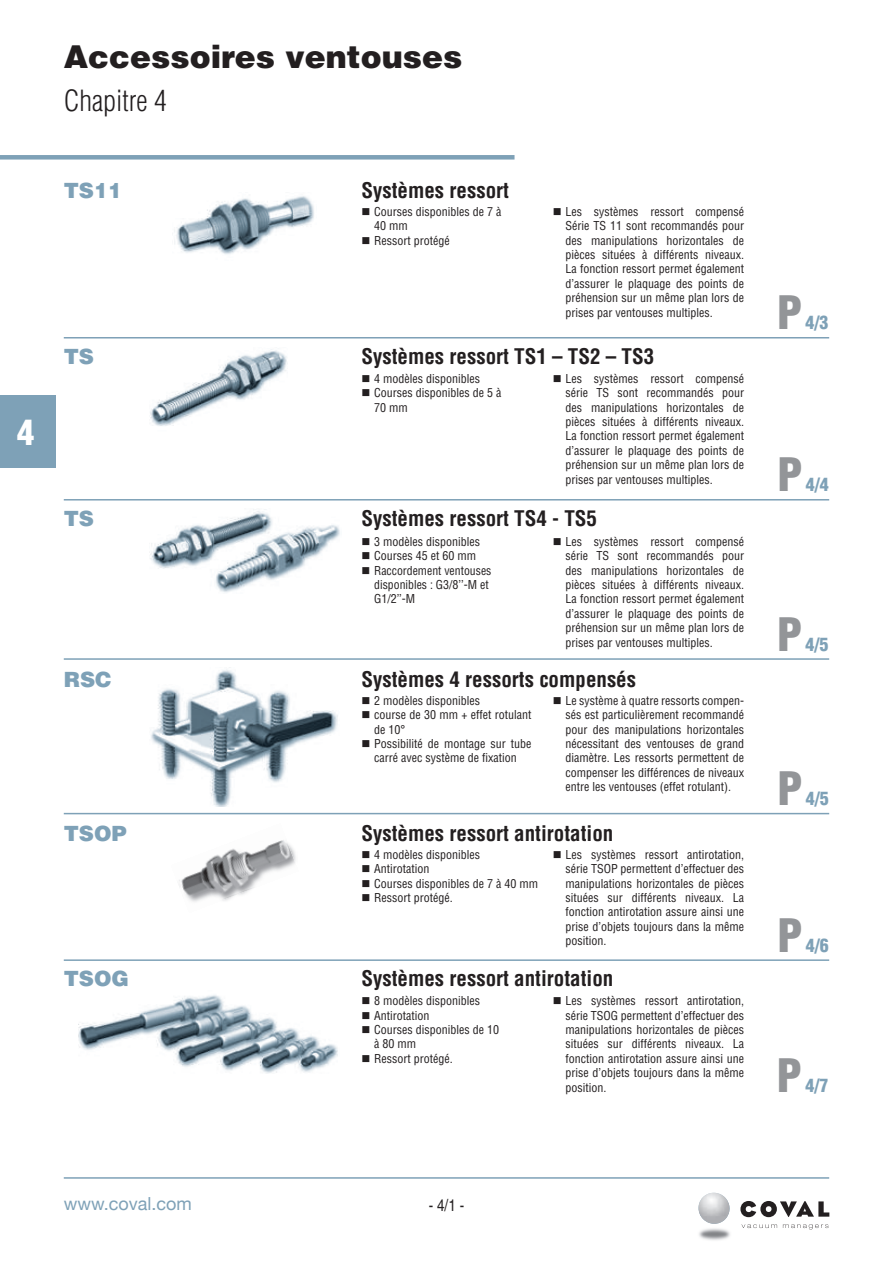
<style>
.page{position:relative;width:893px;height:1263px;background:#fff}
.page>*{position:absolute;margin:0;border:0;box-sizing:border-box;transform-origin:0 0}
.t1{font:900 condensed 45px "Helvetica";color:#939598}
.t2{font:900 condensed 34.5px "Helvetica";color:#fff}
.t3{font:900 31.5px "Helvetica";color:#231f20}
.t4{font:300 condensed 28.5px "Helvetica";color:#231f20}
.t5{font:700 condensed 21px "Helvetica";color:#231f20}
.t6{font:900 21px "Helvetica";color:#7ea1b7}
.t7{font:900 condensed 18px "Helvetica";color:#7ea1b7}
.t8{font:18px "Helvetica Neue";color:#7ea1b7}
.t9{font:condensed 16.5px "Helvetica";color:#231f20}
.t10{font:condensed 12px/14.4px "Helvetica";color:#231f20;text-align:justify}
</style>
<div class="page">
<div style="left:0;top:395px;width:55px;height:73px;background:#7ea1b7"></div>
<div style="left:0;top:155px;width:514px;height:5px;background:#7ea1b7"></div>
<hr style="left:64px;top:1177px;width:765px;height:2px;background:#7ea1b7">
<img style="left:699px;top:1228px;width:31px;height:12px">
<svg style="left:741px;top:1224px;width:36px;height:4px"></svg>
<svg style="left:783px;top:1224px;width:45px;height:5px"></svg>
<svg style="left:740px;top:1201px;width:89px;height:16px"></svg>
<svg style="left:720px;top:1208px;width:9px;height:11px"></svg>
<img style="left:698px;top:1193px;width:22px;height:31px">
<img style="left:79px;top:995px;width:259px;height:79px">
<img style="left:174px;top:196px;width:140px;height:59px">
<hr style="left:64px;top:337px;width:765px;height:1px;background:#7ea1b7">
<hr style="left:64px;top:499px;width:765px;height:1px;background:#7ea1b7">
<hr style="left:64px;top:658px;width:765px;height:2px;background:#7ea1b7">
<hr style="left:64px;top:813px;width:765px;height:1px;background:#7ea1b7">
<img style="left:150px;top:349px;width:137px;height:77px">
<img style="left:150px;top:509px;width:190px;height:84px">
<img style="left:179px;top:840px;width:117px;height:62px">
<img style="left:151px;top:667px;width:187px;height:140px">
<hr style="left:64px;top:959px;width:765px;height:2px;background:#7ea1b7">
<h2 class="t2" style="left:17px;top:411px;width:19px">4</h2>
<h3 class="t3" style="left:64px;top:36px;width:400px">Accessoires ventouses</h3>
<h3 class="t4" style="left:64px;top:83px;width:104px">Chapitre 4</h3>
<h3 class="t6" style="left:64px;top:176px;width:60px">TS11</h3>
<h3 class="t5" style="left:361px;top:177px;width:149px">Systèmes ressort</h3>
<p class="t10" style="left:374px;top:204px;width:129px;text-indent:-13px">■ Courses disponibles de 7 à<br>40 mm</p>
<p class="t10" style="left:361px;top:233px;width:90px">■ Ressort protégé</p>
<p class="t10" style="left:566px;top:204px;width:180px;text-indent:-13px">■ Les systèmes ressort compensé Série TS 11 sont recommandés pour des manipulations horizontales de pièces situées à différents niveaux.<br>La fonction ressort permet également d’assurer le plaquage des points de préhension sur un même plan lors de prises par ventouses multiples.</p>
<h3 class="t6" style="left:64px;top:343px;width:32px">TS</h3>
<h3 class="t5" style="left:361px;top:344px;width:294px">Systèmes ressort TS1 – TS2 – TS3</h3>
<p class="t10" style="left:361px;top:371px;width:120px">■ 4 modèles disponibles</p>
<p class="t10" style="left:374px;top:385px;width:129px;text-indent:-13px">■ Courses disponibles de 5 à<br>70 mm</p>
<p class="t10" style="left:566px;top:371px;width:180px;text-indent:-13px">■ Les systèmes ressort compensé série TS sont recommandés pour des manipulations horizontales de pièces situées à différents niveaux.<br>La fonction ressort permet également d’assurer le plaquage des points de préhension sur un même plan lors de prises par ventouses multiples.</p>
<h3 class="t6" style="left:64px;top:504px;width:32px">TS</h3>
<h3 class="t5" style="left:361px;top:505px;width:237px">Systèmes ressort TS4 - TS5</h3>
<p class="t10" style="left:361px;top:534px;width:120px">■ 3 modèles disponibles</p>
<p class="t10" style="left:361px;top:549px;width:116px">■ Courses 45 et 60 mm</p>
<p class="t10" style="left:374px;top:563px;width:119px;text-align:left;text-indent:-13px">■ Raccordement ventouses disponibles : G3/8’’-M et<br>G1/2’’-M</p>
<p class="t10" style="left:566px;top:534px;width:180px;text-indent:-13px">■ Les systèmes ressort compensé série TS sont recommandés pour des manipulations horizontales de pièces situées à différents niveaux.<br>La fonction ressort permet également d’assurer le plaquage des points de préhension sur un même plan lors de prises par ventouses multiples.</p>
<h3 class="t6" style="left:64px;top:665px;width:49px">RSC</h3>
<h3 class="t5" style="left:361px;top:666px;width:276px">Systèmes 4 ressorts compensés</h3>
<p class="t10" style="left:361px;top:693px;width:120px">■ 2 modèles disponibles</p>
<p class="t10" style="left:374px;top:708px;width:159px;text-indent:-13px">■ course de 30 mm + effet rotulant de 10°</p>
<p class="t10" style="left:361px;top:736px;width:172px;text-align:center">■ Possibilité de montage sur tube carré avec système de fixation</p>
<p class="t10" style="left:566px;top:693px;width:180px;text-indent:-13px">■ Le système à quatre ressorts compen&shy;sés est particulièrement recommandé pour des manipulations horizontales nécessitant des ventouses de grand diamètre. Les ressorts permettent de compenser les différences de niveaux entre les ventouses (effet rotulant).</p>
<h3 class="t6" style="left:64px;top:819px;width:64px">TSOP</h3>
<h3 class="t5" style="left:361px;top:820px;width:253px">Systèmes ressort antirotation</h3>
<p class="t10" style="left:361px;top:847px;width:120px">■ 4 modèles disponibles</p>
<p class="t10" style="left:361px;top:862px;width:70px">■ Antirotation</p>
<p class="t10" style="left:361px;top:876px;width:178px">■ Courses disponibles de 7 à 40 mm</p>
<p class="t10" style="left:361px;top:890px;width:93px">■ Ressort protégé.</p>
<p class="t10" style="left:566px;top:847px;width:180px;text-indent:-13px">■ Les systèmes ressort antirotation, série TSOP permettent d’effectuer des manipulations horizontales de pièces situées sur différents niveaux. La fonction antirotation assure ainsi une prise d’objets toujours dans la même position.</p>
<h3 class="t6" style="left:64px;top:965px;width:67px">TSOG</h3>
<h3 class="t5" style="left:361px;top:965px;width:253px">Systèmes ressort antirotation</h3>
<p class="t10" style="left:361px;top:993px;width:120px">■ 8 modèles disponibles</p>
<p class="t10" style="left:361px;top:1008px;width:70px">■ Antirotation</p>
<p class="t10" style="left:374px;top:1022px;width:126px;text-indent:-13px">■ Courses disponibles de 10 à 80 mm</p>
<p class="t10" style="left:361px;top:1051px;width:93px">■ Ressort protégé.</p>
<p class="t10" style="left:566px;top:993px;width:180px;text-indent:-13px">■ Les systèmes ressort antirotation, série TSOG permettent d’effectuer des manipulations horizontales de pièces situées sur différents niveaux. La fonction antirotation assure ainsi une prise d’objets toujours dans la même position.</p>
<h1 class="t1" style="left:777px;top:284px;width:27px">P</h1>
<h3 class="t7" style="left:806px;top:311px;width:25px">4/3</h3>
<h1 class="t1" style="left:777px;top:446px;width:27px">P</h1>
<h3 class="t7" style="left:806px;top:473px;width:25px">4/4</h3>
<h1 class="t1" style="left:777px;top:605px;width:27px">P</h1>
<h3 class="t7" style="left:806px;top:632px;width:25px">4/5</h3>
<h1 class="t1" style="left:777px;top:760px;width:27px">P</h1>
<h3 class="t7" style="left:806px;top:787px;width:25px">4/5</h3>
<h1 class="t1" style="left:777px;top:907px;width:27px">P</h1>
<h3 class="t7" style="left:806px;top:934px;width:25px">4/6</h3>
<h1 class="t1" style="left:777px;top:1047px;width:27px">P</h1>
<h3 class="t7" style="left:805px;top:1074px;width:25px">4/7</h3>
<h3 class="t8" style="left:64px;top:1190px;width:129px">www.coval.com</h3>
<h3 class="t9" style="left:429px;top:1196px;width:37px">- 4/1 -</h3>
</div>
